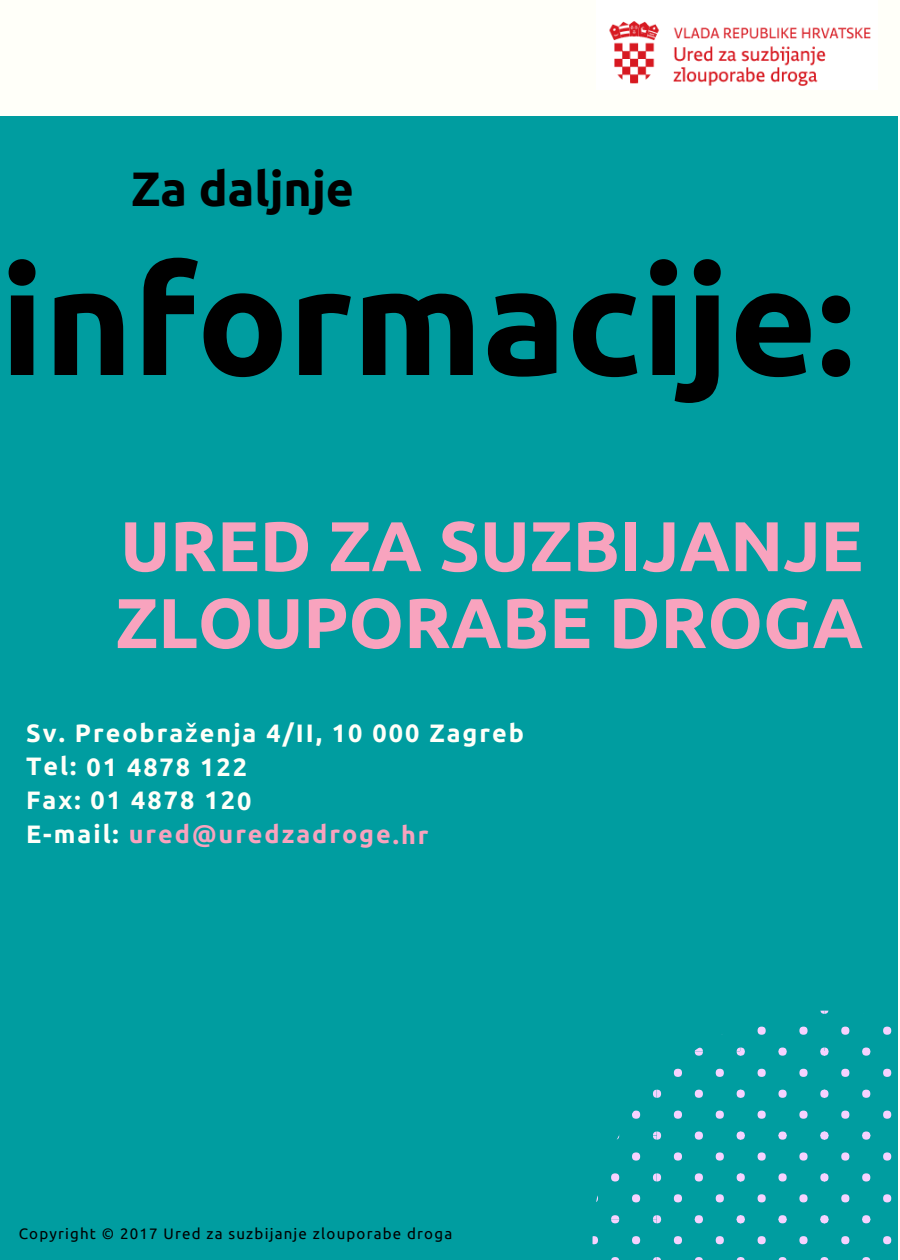
<style>
.page{position:relative;width:900px;height:1260px;background:#fffff9}
.page>*{position:absolute;margin:0;border:0;box-sizing:border-box;transform-origin:0 0}
.t1{font:700 151.25px "Ubuntu";color:#000}
.t2{font:700 70.5px/77px "Ubuntu";color:#f8a3be}
.t3{font:700 48.25px "Ubuntu";color:#000}
.t4{font:700 25.25px/33.8px "Ubuntu";letter-spacing:.08em;color:#fffff9}
.t5{font:15px "Ubuntu";letter-spacing:.075em;color:#000}
.s1{font-family:"Liberation Sans"}
.s2{color:#f8a3be}
</style>
<div class="page">
<div style="left:0;top:116px;width:898px;height:1144px;background:#009da0"></div>
<div style="left:841px;top:1027px;width:8px;height:8px;background:#f6d2ff;border-radius:50%"></div>
<div style="left:883px;top:1027px;width:8px;height:8px;background:#f6d2ff;border-radius:50%"></div>
<div style="left:862px;top:1090px;width:8px;height:8px;background:#f6d2ff;border-radius:50%"></div>
<div style="left:841px;top:1111px;width:8px;height:8px;background:#f6d2ff;border-radius:50%"></div>
<div style="left:883px;top:1111px;width:8px;height:8px;background:#f6d2ff;border-radius:50%"></div>
<div style="left:841px;top:1069px;width:8px;height:8px;background:#f6d2ff;border-radius:50%"></div>
<div style="left:883px;top:1069px;width:8px;height:8px;background:#f6d2ff;border-radius:50%"></div>
<svg style="left:862px;top:1048px;width:8px;height:8px"></svg>
<div style="left:862px;top:1173px;width:8px;height:9px;background:#f6d2ff;border-radius:50%"></div>
<div style="left:841px;top:1194px;width:8px;height:8px;background:#f6d2ff;border-radius:50%"></div>
<div style="left:883px;top:1194px;width:8px;height:8px;background:#f6d2ff;border-radius:50%"></div>
<div style="left:841px;top:1152px;width:8px;height:9px;background:#f6d2ff;border-radius:50%"></div>
<div style="left:883px;top:1152px;width:8px;height:9px;background:#f6d2ff;border-radius:50%"></div>
<svg style="left:862px;top:1132px;width:8px;height:8px"></svg>
<svg style="left:862px;top:1257px;width:8px;height:3px"></svg>
<div style="left:841px;top:1236px;width:8px;height:8px;background:#f6d2ff;border-radius:50%"></div>
<div style="left:883px;top:1236px;width:8px;height:8px;background:#f6d2ff;border-radius:50%"></div>
<svg style="left:862px;top:1215px;width:8px;height:8px"></svg>
<svg style="left:820px;top:1011px;width:8px;height:3px"></svg>
<div style="left:758px;top:1027px;width:8px;height:8px;background:#f6d2ff;border-radius:50%"></div>
<div style="left:799px;top:1027px;width:9px;height:8px;background:#f6d2ff;border-radius:50%"></div>
<svg style="left:820px;top:1090px;width:8px;height:8px"></svg>
<div style="left:778px;top:1090px;width:9px;height:8px;background:#f6d2ff;border-radius:50%"></div>
<div style="left:758px;top:1111px;width:8px;height:8px;background:#f6d2ff;border-radius:50%"></div>
<div style="left:799px;top:1111px;width:9px;height:8px;background:#f6d2ff;border-radius:50%"></div>
<div style="left:758px;top:1069px;width:8px;height:8px;background:#f6d2ff;border-radius:50%"></div>
<div style="left:799px;top:1069px;width:9px;height:8px;background:#f6d2ff;border-radius:50%"></div>
<svg style="left:820px;top:1048px;width:8px;height:8px"></svg>
<svg style="left:778px;top:1048px;width:9px;height:8px"></svg>
<svg style="left:820px;top:1173px;width:8px;height:9px"></svg>
<div style="left:778px;top:1173px;width:9px;height:9px;background:#f6d2ff;border-radius:50%"></div>
<div style="left:758px;top:1194px;width:8px;height:8px;background:#f6d2ff;border-radius:50%"></div>
<div style="left:799px;top:1194px;width:9px;height:8px;background:#f6d2ff;border-radius:50%"></div>
<div style="left:758px;top:1152px;width:8px;height:9px;background:#f6d2ff;border-radius:50%"></div>
<div style="left:799px;top:1152px;width:9px;height:9px;background:#f6d2ff;border-radius:50%"></div>
<svg style="left:820px;top:1132px;width:8px;height:8px"></svg>
<svg style="left:778px;top:1132px;width:9px;height:8px"></svg>
<svg style="left:820px;top:1257px;width:8px;height:3px"></svg>
<svg style="left:778px;top:1257px;width:9px;height:3px"></svg>
<div style="left:758px;top:1236px;width:8px;height:8px;background:#f6d2ff;border-radius:50%"></div>
<div style="left:799px;top:1236px;width:9px;height:8px;background:#f6d2ff;border-radius:50%"></div>
<svg style="left:820px;top:1215px;width:8px;height:8px"></svg>
<svg style="left:778px;top:1215px;width:9px;height:8px"></svg>
<svg style="left:737px;top:1090px;width:8px;height:8px"></svg>
<div style="left:695px;top:1090px;width:8px;height:8px;background:#f6d2ff;border-radius:50%"></div>
<div style="left:674px;top:1111px;width:8px;height:8px;background:#f6d2ff;border-radius:50%"></div>
<div style="left:716px;top:1111px;width:8px;height:8px;background:#f6d2ff;border-radius:50%"></div>
<div style="left:674px;top:1069px;width:8px;height:8px;background:#f6d2ff;border-radius:50%"></div>
<div style="left:716px;top:1069px;width:8px;height:8px;background:#f6d2ff;border-radius:50%"></div>
<svg style="left:737px;top:1048px;width:8px;height:8px"></svg>
<svg style="left:695px;top:1048px;width:8px;height:8px"></svg>
<svg style="left:737px;top:1173px;width:8px;height:9px"></svg>
<div style="left:695px;top:1173px;width:8px;height:9px;background:#f6d2ff;border-radius:50%"></div>
<div style="left:674px;top:1194px;width:8px;height:8px;background:#f6d2ff;border-radius:50%"></div>
<div style="left:716px;top:1194px;width:8px;height:8px;background:#f6d2ff;border-radius:50%"></div>
<div style="left:674px;top:1152px;width:8px;height:9px;background:#f6d2ff;border-radius:50%"></div>
<div style="left:716px;top:1152px;width:8px;height:9px;background:#f6d2ff;border-radius:50%"></div>
<svg style="left:737px;top:1132px;width:8px;height:8px"></svg>
<svg style="left:695px;top:1132px;width:8px;height:8px"></svg>
<svg style="left:737px;top:1257px;width:8px;height:3px"></svg>
<svg style="left:695px;top:1257px;width:8px;height:3px"></svg>
<div style="left:674px;top:1236px;width:8px;height:8px;background:#f6d2ff;border-radius:50%"></div>
<div style="left:716px;top:1236px;width:8px;height:8px;background:#f6d2ff;border-radius:50%"></div>
<svg style="left:737px;top:1215px;width:8px;height:8px"></svg>
<svg style="left:695px;top:1215px;width:8px;height:8px"></svg>
<svg style="left:653px;top:1090px;width:8px;height:8px"></svg>
<div style="left:632px;top:1111px;width:8px;height:8px;background:#f6d2ff;border-radius:50%"></div>
<svg style="left:653px;top:1173px;width:8px;height:9px"></svg>
<div style="left:611px;top:1173px;width:8px;height:9px;background:#f6d2ff;border-radius:50%"></div>
<div style="left:632px;top:1194px;width:8px;height:8px;background:#f6d2ff;border-radius:50%"></div>
<div style="left:632px;top:1152px;width:8px;height:9px;background:#f6d2ff;border-radius:50%"></div>
<svg style="left:653px;top:1132px;width:8px;height:8px"></svg>
<svg style="left:653px;top:1257px;width:8px;height:3px"></svg>
<svg style="left:611px;top:1257px;width:8px;height:3px"></svg>
<svg style="left:592px;top:1236px;width:6px;height:8px"></svg>
<div style="left:632px;top:1236px;width:8px;height:8px;background:#f6d2ff;border-radius:50%"></div>
<svg style="left:653px;top:1215px;width:8px;height:8px"></svg>
<svg style="left:611px;top:1215px;width:8px;height:8px"></svg>
<img style="left:609px;top:21px;width:262px;height:65px">
<h3 class="t3" style="left:131px;top:161px;width:224px">Za daljnje</h3>
<h1 class="t1" style="left:0;top:234px;width:856px">informacije:</h1>
<h2 class="t2" style="left:115px;top:506px;width:749px">URED ZA SUZBIJANJE<br>ZLOUPORABE DROGA</h2>
<p class="t4" style="left:26px;top:716px;width:499px">Sv. Preobra<span class="s1">ž</span>enja 4/II, 10 000 Zagreb<br>Tel: 01 4878 122<br>Fax: 01 4878 120<br>E-mail: <span class="s2">ured@uredzadroge.hr</span></p>
<p class="t5" style="left:19px;top:1225px;width:435px">Copyright © 2017 Ured za suzbijanje zlouporabe droga</p>
</div>
